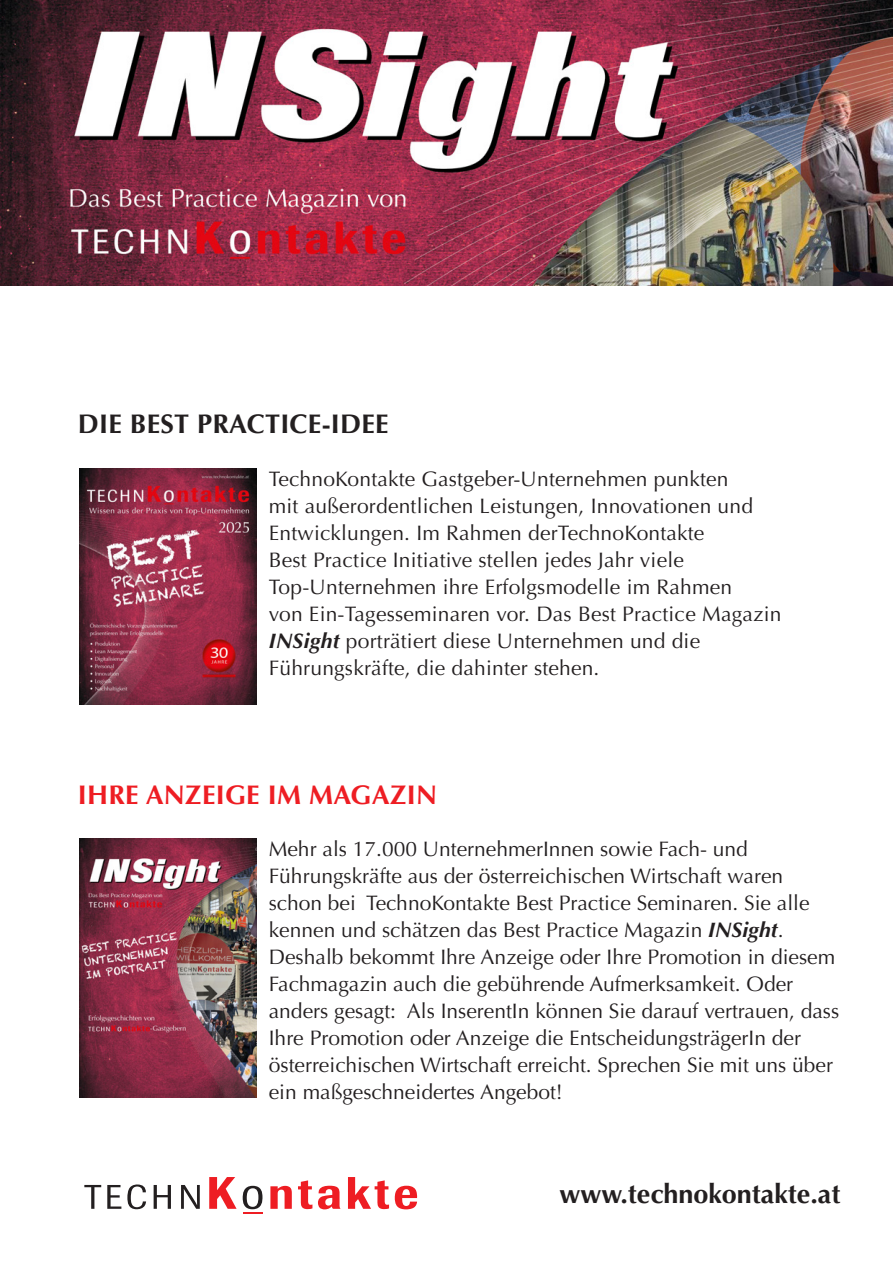
<style>
.page{position:relative;width:893px;height:1263px;background:#fff}
.page>*{position:absolute;margin:0;border:0;box-sizing:border-box;transform-origin:0 0}
.t1{font:700 27px "Optima";color:#231f20}
.t2{font:700 27px "Optima";letter-spacing:.01em;color:#ee1d23}
.t3{font:21px/27px "Optima";color:#231f20}
.s1{font-weight:700;font-style:italic}
</style>
<div class="page">
<svg style="left:84px;top:1185px;width:17px;height:24px"></svg>
<svg style="left:107px;top:1185px;width:14px;height:24px"></svg>
<svg style="left:127px;top:1184px;width:19px;height:25px"></svg>
<svg style="left:154px;top:1185px;width:17px;height:24px"></svg>
<svg style="left:181px;top:1185px;width:19px;height:24px"></svg>
<svg style="left:209px;top:1177px;width:28px;height:32px"></svg>
<svg style="left:270px;top:1186px;width:22px;height:23px"></svg>
<svg style="left:298px;top:1180px;width:14px;height:29px"></svg>
<svg style="left:318px;top:1186px;width:22px;height:23px"></svg>
<svg style="left:348px;top:1177px;width:41px;height:32px"></svg>
<svg style="left:395px;top:1186px;width:22px;height:23px"></svg>
<svg style="left:243px;top:1186px;width:20px;height:28px"></svg>
<img style="left:80px;top:469px;width:176px;height:236px">
<img style="left:80px;top:838px;width:176px;height:260px">
<img style="left:0;top:0;width:893px;height:286px">
<p class="t1" style="left:78px;top:408px;width:312px">DIE BEST PRACTICE-IDEE</p>
<p class="t3" style="left:269px;top:465px;width:514px">TechnoKontakte Gastgeber-Unternehmen punkten<br>mit außerordentlichen Leistungen, Innovationen und Entwicklungen. Im Rahmen derTechnoKontakte<br>Best Practice Initiative stellen jedes Jahr viele Top-Unternehmen ihre Erfolgsmodelle im Rahmen<br>von Ein-Tagesseminaren vor. Das Best Practice Magazin <span class="s1">INSight</span> porträtiert diese Unternehmen und die Führungskräfte, die dahinter stehen.</p>
<p class="t2" style="left:78px;top:779px;width:361px">IHRE ANZEIGE IM MAGAZIN</p>
<p class="t3" style="left:269px;top:836px;width:572px">Mehr als 17.000 UnternehmerInnen sowie Fach- und Führungskräfte aus der österreichischen Wirtschaft waren schon bei TechnoKontakte Best Practice Seminaren. Sie alle kennen und schätzen das Best Practice Magazin <span class="s1">INSight</span>.<br>Deshalb bekommt Ihre Anzeige oder Ihre Promotion in diesem Fachmagazin auch die gebührende Aufmerksamkeit. Oder anders gesagt: Als InserentIn können Sie darauf vertrauen, dass Ihre Promotion oder Anzeige die EntscheidungsträgerIn der österreichischen Wirtschaft erreicht. Sprechen Sie mit uns über ein maßgeschneidertes Angebot!</p>
<p class="t1" style="left:559px;top:1178px;width:283px">www.technokontakte.at</p>
</div>
